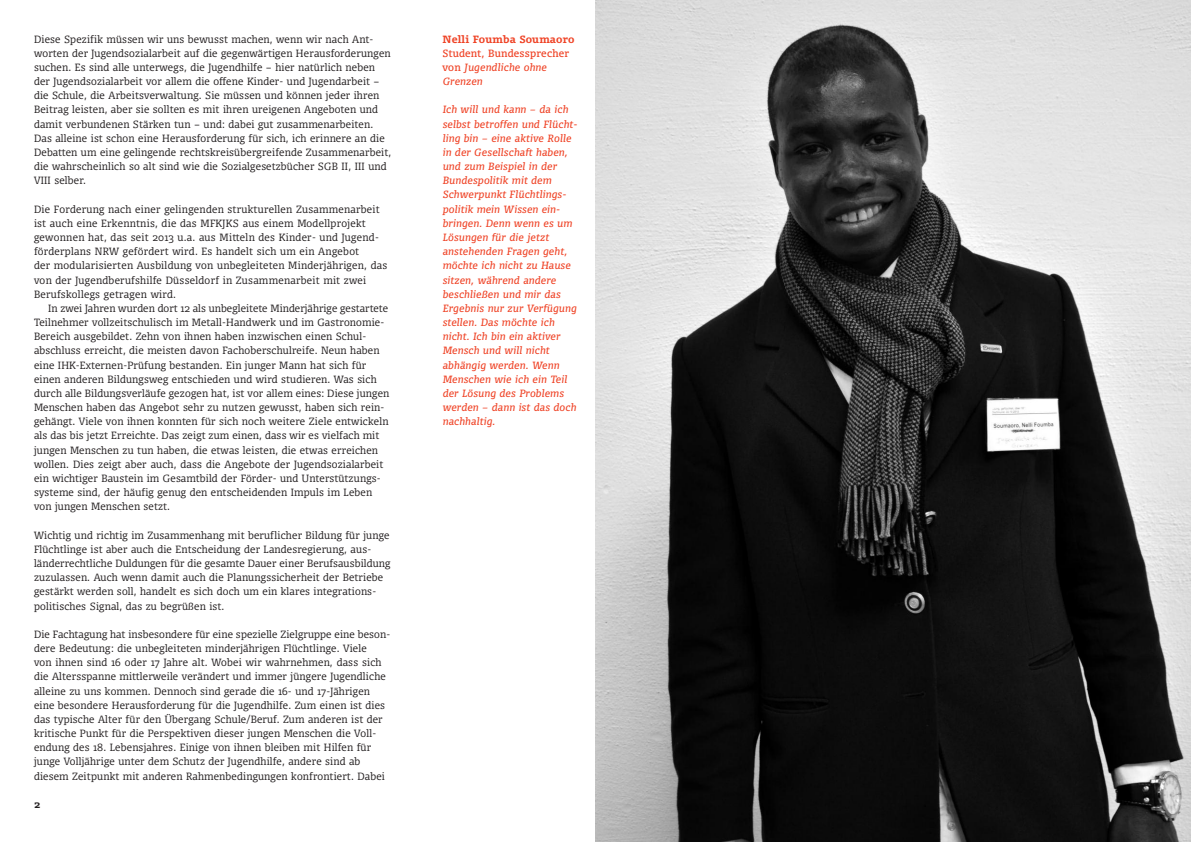
<style>
.page{position:relative;width:1191px;height:842px;background:#fff}
.page>*{position:absolute;margin:0;border:0;box-sizing:border-box;transform-origin:0 0}
.t1{font:300 10px/14.2px "Olsen OT";letter-spacing:.02em;color:#231f20}
.t2{font:italic 10px/14.2px "Olsen OT";letter-spacing:.02em;color:#ef4225}
.t3{font:10px/14.2px "Olsen OT";letter-spacing:.02em;color:#ef4225}
.t4{font:700 10px "Olsen OT";letter-spacing:.02em;color:#ef4225}
.t5{font:700 10px "Olsen OT";color:#231f20}
.s1{font-style:italic}
</style>
<div class="page">
<img style="left:595px;top:0;width:596px;height:842px">
<p class="t1" style="left:34px;top:33px;width:359px">Diese Spezifik müssen wir uns bewusst machen, wenn wir nach Ant&shy;worten der Jugendsozialarbeit auf die gegenwärtigen Herausforderungen suchen. Es sind alle unterwegs, die Jugendhilfe – hier natürlich neben der Jugendsozialarbeit vor allem die offene Kinder- und Jugendarbeit – die Schule, die Arbeitsverwaltung. Sie müssen und können jeder ihren Beitrag leisten, aber sie sollten es mit ihren ureigenen Angeboten und damit verbundenen Stärken tun – und: dabei gut zusammenarbeiten.<br>Das alleine ist schon eine Herausforderung für sich, ich erinnere an die Debatten um eine gelingende rechtskreisübergreifende Zusammenarbeit, die wahrscheinlich so alt sind wie die Sozialgesetzbücher SGB II, III und VIII selber.</p>
<p class="t1" style="left:34px;top:203px;width:355px">Die Forderung nach einer gelingenden strukturellen Zusammenarbeit ist auch eine Erkenntnis, die das MFKJKS aus einem Modellprojekt gewonnen hat, das seit 2013 u.a. aus Mitteln des Kinder- und Jugend&shy;förderplans NRW gefördert wird. Es handelt sich um ein Angebot<br>der modularisierten Ausbildung von unbegleiteten Minderjährigen, das von der Jugendberufshilfe Düsseldorf in Zusammenarbeit mit zwei Berufskollegs getragen wird.</p>
<p class="t1" style="left:34px;top:302px;width:357px;text-indent:14px">In zwei Jahren wurden dort 12 als unbegleitete Minderjährige gestartete Teilnehmer vollzeitschulisch im Metall-Handwerk und im Gastronomie-Bereich ausgebildet. Zehn von ihnen haben inzwischen einen Schul&shy;abschluss erreicht, die meisten davon Fachoberschulreife. Neun haben eine IHK-Externen-Prüfung bestanden. Ein junger Mann hat sich für einen anderen Bildungsweg entschieden und wird studieren. Was sich durch alle Bildungsverläufe gezogen hat, ist vor allem eines: Diese jungen Menschen haben das Angebot sehr zu nutzen gewusst, haben sich rein&shy;gehängt. Viele von ihnen konnten für sich noch weitere Ziele entwickeln als das bis jetzt Erreichte. Das zeigt zum einen, dass wir es vielfach mit jungen Menschen zu tun haben, die etwas leisten, die etwas erreichen wollen. Dies zeigt aber auch, dass die Angebote der Jugendsozialarbeit ein wichtiger Baustein im Gesamtbild der Förder- und Unterstützungs&shy;systeme sind, der häufig genug den entscheidenden Impuls im Leben von jungen Menschen setzt.</p>
<p class="t1" style="left:34px;top:529px;width:358px">Wichtig und richtig im Zusammenhang mit beruflicher Bildung für junge Flüchtlinge ist aber auch die Entscheidung der Landesregierung, aus&shy;länderrechtliche Duldungen für die gesamte Dauer einer Berufsausbildung zuzulassen. Auch wenn damit auch die Planungssicherheit der Betriebe gestärkt werden soll, handelt es sich doch um ein klares integrations&shy;politisches Signal, das zu begrüßen ist.</p>
<p class="t1" style="left:34px;top:628px;width:358px">Die Fachtagung hat insbesondere für eine spezielle Zielgruppe eine beson&shy;dere Bedeutung: die unbegleiteten minderjährigen Flüchtlinge. Viele<br>von ihnen sind 16 oder 17 Jahre alt. Wobei wir wahrnehmen, dass sich die Altersspanne mittlerweile verändert und immer jüngere Jugendliche alleine zu uns kommen. Dennoch sind gerade die 16- und 17-Jährigen eine besondere Herausforderung für die Jugendhilfe. Zum einen ist dies das typische Alter für den Übergang Schule/Beruf. Zum anderen ist der kritische Punkt für die Perspektiven dieser jungen Menschen die Voll&shy;endung des 18. Lebensjahres. Einige von ihnen bleiben mit Hilfen für junge Volljährige unter dem Schutz der Jugendhilfe, andere sind ab diesem Zeitpunkt mit anderen Rahmenbedingungen konfrontiert. Dabei</p>
<p class="t5" style="left:34px;top:800px;width:7px">2</p>
<p class="t4" style="left:442px;top:35px;width:134px">Nelli Foumba Soumaoro</p>
<p class="t3" style="left:442px;top:47px;width:128px">Student, Bundessprecher von <span class="s1">Jugendliche ohne<br>Grenzen</span></p>
<p class="t2" style="left:442px;top:103px;width:136px">Ich will und kann – da ich selbst betroffen und Flücht&shy;ling bin – eine aktive Rolle in der Gesellschaft haben, und zum Beispiel in der<br>Bundespolitik mit dem<br>Schwerpunkt Flüchtlings&shy;politik mein Wissen ein&shy;bringen. Denn wenn es um<br>Lösungen für die jetzt anstehenden Fragen geht, möchte ich nicht zu Hause sitzen, während andere beschließen und mir das<br>Ergebnis nur zur Verfügung stellen. Das möchte ich nicht. Ich bin ein aktiver<br>Mensch und will nicht abhängig werden. Wenn<br>Menschen wie ich ein Teil der Lösung des Problems werden – dann ist das doch nachhaltig.</p>
</div>
